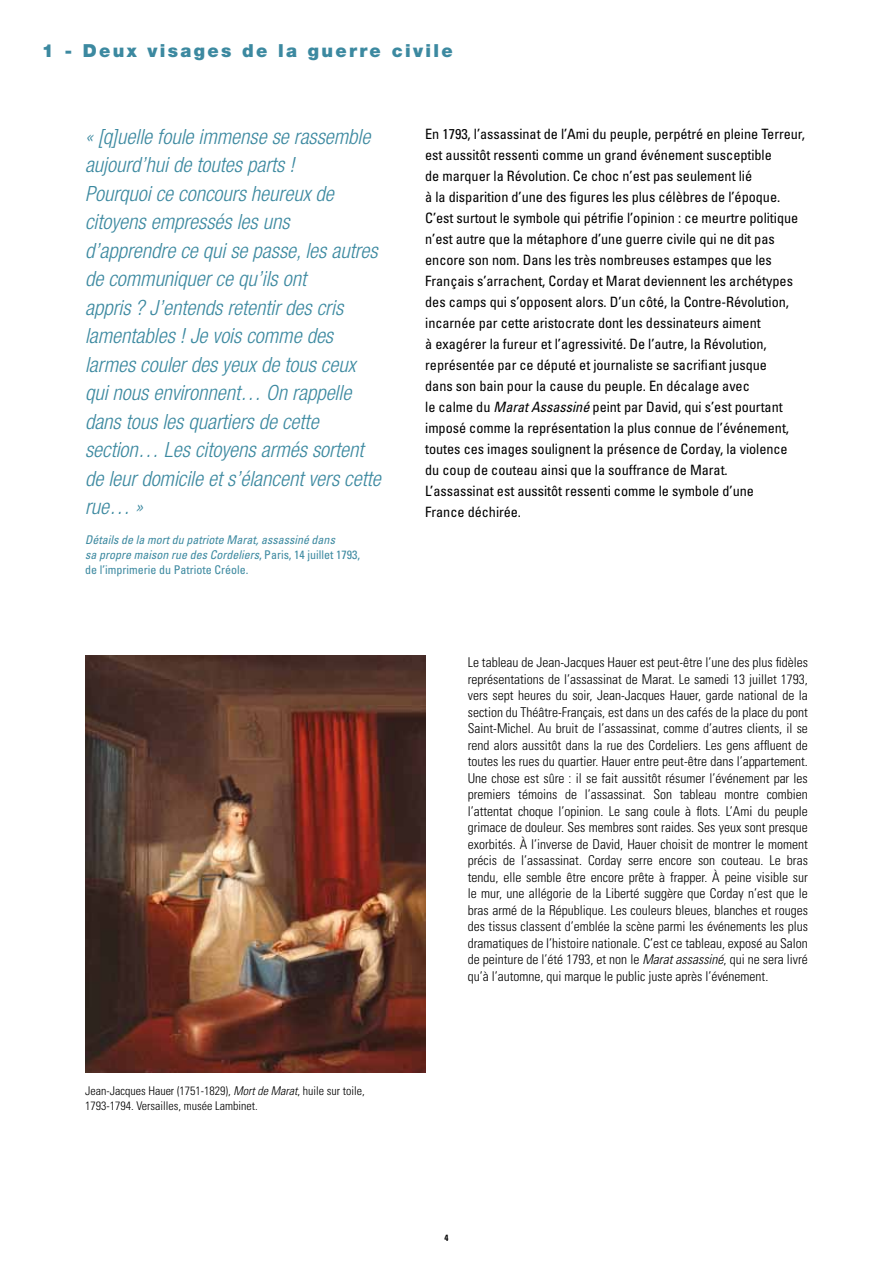
<style>
.page{position:relative;width:893px;height:1263px;background:#fff}
.page>*{position:absolute;margin:0;border:0;box-sizing:border-box;transform-origin:0 0}
.t1{font:italic 300 condensed 21px/28.5px "Helvetica Neue";color:#3c89a0}
.t2{font:900 18px "Helvetica Neue";letter-spacing:.13em;color:#3c89a0}
.t3{font:condensed 14.25px/21px "Univers";letter-spacing:-.005em;color:#000}
.t4{font:300 condensed 13.5px/16.5px "Univers";color:#000;text-align:justify}
.t5{font:italic condensed 12px/15px "Univers";color:#3c89a0}
.t6{font:300 condensed 12px/15px "Univers";color:#000}
.t7{font:700 condensed 9px "Univers";color:#000}
.s1{font-style:normal}
.s2{font-style:italic}
</style>
<div class="page">
<img style="left:85px;top:655px;width:340px;height:418px">
<h2 class="t2" style="left:42px;top:40px;width:412px">1 - Deux visages de la guerre civile</h2>
<p class="t1" style="left:85px;top:122px;width:297px">« [q]uelle foule immense se rassemble aujourd’hui de toutes parts !<br>Pourquoi ce concours heureux de citoyens empressés les uns d’apprendre ce qui se passe, les autres de communiquer ce qu’ils ont<br>appris ? J’entends retentir des cris lamentables ! Je vois comme des larmes couler des yeux de tous ceux qui nous environnent… On rappelle dans tous les quartiers de cette section… Les citoyens armés sortent de leur domicile et s’élancent vers cette rue… »</p>
<p class="t5" style="left:85px;top:532px;width:277px">Détails de la mort du patriote Marat, assassiné dans<br>sa propre maison rue des Cordeliers<span class="s1">, Paris, 14 juillet 1793, de l’imprimerie du Patriote Créole.</span></p>
<p class="t6" style="left:85px;top:1083px;width:281px">Jean-Jacques Hauer (1751-1829), <span class="s2">Mort de Marat</span>, huile sur toile,<br>1793-1794. Versailles, musée Lambinet.</p>
<p class="t3" style="left:425px;top:123px;width:381px">En 1793, l’assassinat de l’Ami du peuple, perpétré en pleine Terreur, est aussitôt ressenti comme un grand événement susceptible<br>de marquer la Révolution. Ce choc n’est pas seulement lié<br>à la disparition d’une des figures les plus célèbres de l’époque.<br>C’est surtout le symbole qui pétrifie l’opinion : ce meurtre politique n’est autre que la métaphore d’une guerre civile qui ne dit pas encore son nom. Dans les très nombreuses estampes que les Français s’arrachent, Corday et Marat deviennent les archétypes des camps qui s’opposent alors. D’un côté, la Contre-Révolution, incarnée par cette aristocrate dont les dessinateurs aiment<br>à exagérer la fureur et l’agressivité. De l’autre, la Révolution, représentée par ce député et journaliste se sacrifiant jusque<br>dans son bain pour la cause du peuple. En décalage avec<br>le calme du <span class="s2">Marat Assassiné</span> peint par David, qui s’est pourtant imposé comme la représentation la plus connue de l’événement, toutes ces images soulignent la présence de Corday, la violence du coup de couteau ainsi que la souffrance de Marat.<br>L’assassinat est aussitôt ressenti comme le symbole d’une<br>France déchirée.</p>
<p class="t4" style="left:468px;top:654px;width:342px">Le tableau de Jean-Jacques Hauer est peut-être l’une des plus fidèles représentations de l’assassinat de Marat. Le samedi 13 juillet 1793, vers sept heures du soir, Jean-Jacques Hauer, garde national de la section du Théâtre-Français, est dans un des cafés de la place du pont Saint-Michel. Au bruit de l’assassinat, comme d’autres clients, il se rend alors aussitôt dans la rue des Cordeliers. Les gens affluent de toutes les rues du quartier. Hauer entre peut-être dans l’appartement.<br>Une chose est sûre : il se fait aussitôt résumer l’événement par les premiers témoins de l’assassinat. Son tableau montre combien l’attentat choque l’opinion. Le sang coule à flots. L’Ami du peuple grimace de douleur. Ses membres sont raides. Ses yeux sont presque exorbités. À l’inverse de David, Hauer choisit de montrer le moment précis de l’assassinat. Corday serre encore son couteau. Le bras tendu, elle semble être encore prête à frapper. à peine visible sur le mur, une allégorie de la Liberté suggère que Corday n’est que le bras armé de la République. Les couleurs bleues, blanches et rouges des tissus classent d’emblée la scène parmi les événements les plus dramatiques de l’histoire nationale. C’est ce tableau, exposé au Salon de peinture de l’été 1793, et non le <span class="s2">Marat assassiné</span>, qui ne sera livré qu’à l’automne, qui marque le public juste après l’événement.</p>
<p class="t7" style="left:444px;top:1232px;width:5px">4</p>
</div>
